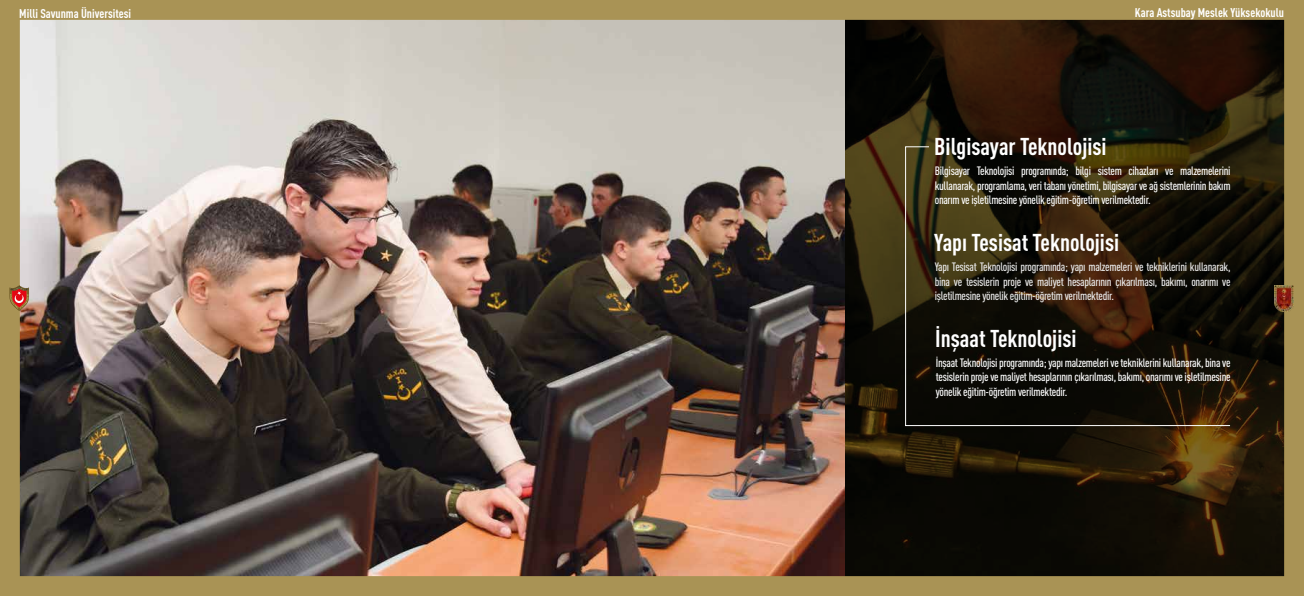
<style>
.page{position:relative;width:1304px;height:596px;background:#fff}
.page>*{position:absolute;margin:0;border:0;box-sizing:border-box;transform-origin:0 0}
.t1{font:700 condensed 24px "DIN Pro";color:#fff}
.t2{font:700 condensed 12.5px "DIN Pro";color:#fff}
.t3{font:500 condensed 12px/14.4px "DIN Pro";letter-spacing:-.025em;color:#fff;text-align:justify}
.t4{font:500 condensed 12px/14.4px "DIN Pro";letter-spacing:-.025em;color:#ebebeb;text-align:justify}
</style>
<div class="page">
<img style="left:0;top:0;width:1295px;height:595px">
<svg style="left:9px;top:285px;width:20px;height:25px"></svg>
<img style="left:1274px;top:285px;width:20px;height:26px">
<div style="left:1295px;top:0;width:9px;height:595px;background:#a99355"></div>
<p class="t2" style="left:19px;top:4px;width:113px">Milli Savunma Üniversitesi</p>
<p class="t2" style="left:1135px;top:4px;width:151px">Kara Astsubay Meslek Yüksekokulu</p>
<h1 class="t1" style="left:934px;top:128px;width:174px">Bilgisayar Teknolojisi</h1>
<p class="t3" style="left:935px;top:163px;width:297px">Bilgisayar Teknolojisi programında; bilgi sistem cihazları ve malzemelerini kullanarak, programlama, veri tabanı yönetimi, bilgisayar ve ağ sistemlerinin bakım onarım ve işletilmesine yönelik eğitim-öğretim verilmektedir.</p>
<h1 class="t1" style="left:934px;top:224px;width:186px">Yapı Tesisat Teknolojisi</h1>
<p class="t4" style="left:935px;top:259px;width:297px">Yapı Tesisat Teknolojisi programında; yapı malzemeleri ve tekniklerini kullanarak, bina ve tesislerin proje ve maliyet hesaplarının çıkarılması, bakımı, onarımı ve işletilmesine yönelik eğitim-öğretim verilmektedir.</p>
<h1 class="t1" style="left:935px;top:320px;width:143px">İnşaat Teknolojisi</h1>
<p class="t3" style="left:936px;top:354px;width:296px">İnşaat Teknolojisi programında; yapı malzemeleri ve tekniklerini kullanarak, bina ve tesislerin proje ve maliyet hesaplarının çıkarılması, bakımı, onarımı ve işletilmesine yönelik eğitim-öğretim verilmektedir.</p>
</div>
